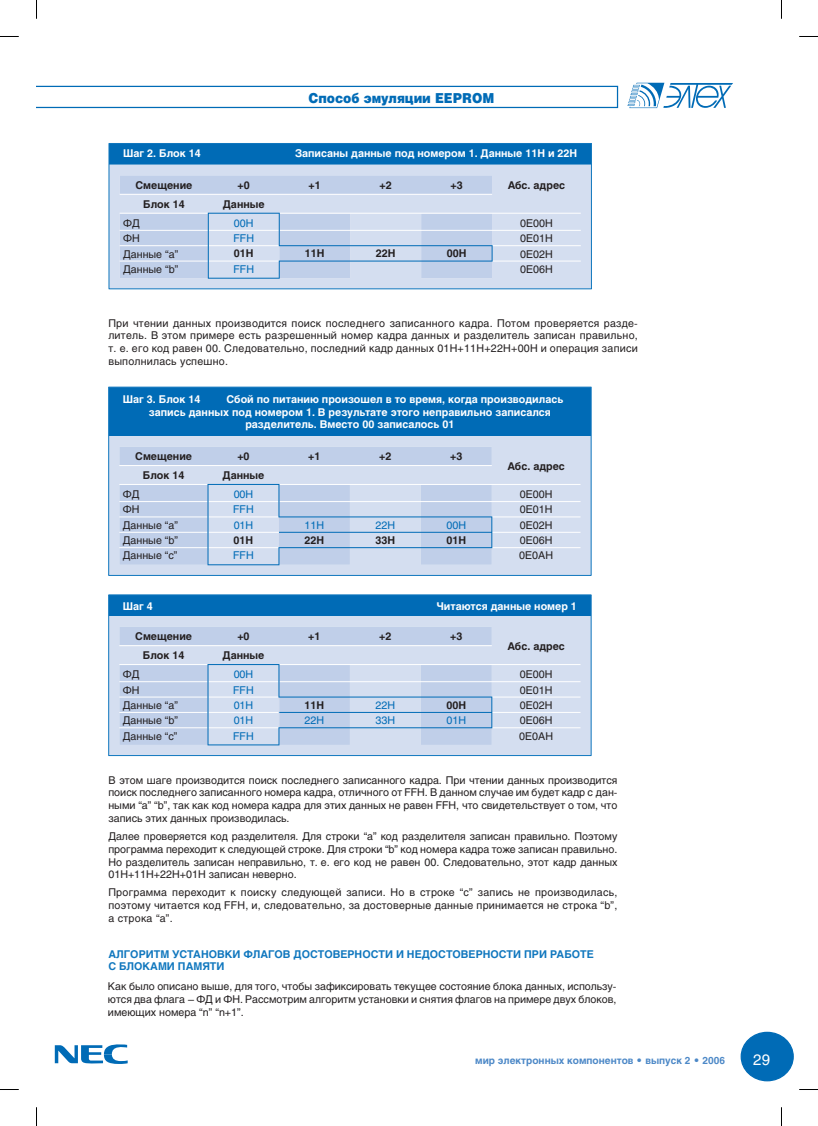
<style>
.page{position:relative;width:818px;height:1126px;background:#fff}
.page>*{position:absolute;margin:0;border:0;box-sizing:border-box;transform-origin:0 0}
.t1{font:700 22.5px "Helios";color:#4c88c7}
.t2{font:15px "Helios";color:#fff}
.t3{font:900 13.75px "Helios";color:#006bb6;scale:.9 1}
.t4{font:10.62px/12.8px "Helios";color:#231f20;text-align:justify}
.t5{font:700 10.62px "Helios";color:#fff}
.t6{font:700 10.62px "Helios";color:#231f20}
.t7{font:700 10.62px/12.8px "Helios";color:#1077be}
.t8{font:10.62px "Helios";color:#006bb6}
.t9{font:700 10px "Helios";color:#4c88c7}
</style>
<div class="page">
<div style="left:740px;top:1032px;width:52px;height:48px;background:#006bb6;border-radius:50%"></div>
<div style="left:740px;top:1031px;width:53px;height:50px;border:1px solid #006bb6;border-radius:50%"></div>
<svg style="left:36px;top:86px;width:581px;height:22px"></svg>
<svg style="left:627px;top:83px;width:105px;height:25px"></svg>
<svg style="left:55px;top:1044px;width:73px;height:19px"></svg>
<hr style="left:109px;top:288px;width:482px;height:1px;background:#1077be">
<svg style="left:109px;top:143px;width:482px;height:145px;background:#adc8e5"></svg>
<hr style="left:108px;top:575px;width:483px;height:1px;background:#1077be">
<svg style="left:108px;top:387px;width:483px;height:188px;background:#96bbde"></svg>
<hr style="left:279px;top:532px;width:213px;height:1px;background:#006bb6">
<hr style="left:108px;top:755px;width:483px;height:1px;background:#1077be">
<svg style="left:108px;top:594px;width:483px;height:161px;background:#afc9e5"></svg>
<svg style="left:0;top:36px;width:19px;height:1px"></svg>
<svg style="left:799px;top:36px;width:18px;height:1px"></svg>
<svg style="left:0;top:1089px;width:19px;height:1px"></svg>
<svg style="left:799px;top:1089px;width:18px;height:1px"></svg>
<svg style="left:36px;top:0;width:1px;height:19px"></svg>
<svg style="left:36px;top:1107px;width:1px;height:18px"></svg>
<p class="t3" style="left:308px;top:93px;width:208px">Способ эмуляции EEPROM</p>
<p class="t5" style="left:123px;top:149px;width:79px">Шаг 2. Блок 14</p>
<p class="t5" style="left:295px;top:149px;width:283px">Записаны данные под номером 1. Данные 11H и 22H</p>
<p class="t6" style="left:135px;top:181px;width:58px">Смещение</p>
<p class="t6" style="left:237px;top:181px;width:14px">+0</p>
<p class="t6" style="left:308px;top:181px;width:14px">+1</p>
<p class="t6" style="left:379px;top:181px;width:14px">+2</p>
<p class="t6" style="left:450px;top:181px;width:14px">+3</p>
<p class="t6" style="left:507px;top:181px;width:59px">Абс. адрес</p>
<p class="t6" style="left:143px;top:200px;width:43px">Блок 14</p>
<p class="t6" style="left:223px;top:200px;width:43px">Данные</p>
<p class="t4" style="left:123px;top:217px;width:18px">ФД</p>
<p class="t8" style="left:234px;top:219px;width:21px">00H</p>
<p class="t4" style="left:520px;top:217px;width:34px">0E00H</p>
<p class="t4" style="left:123px;top:233px;width:18px">ФН</p>
<p class="t8" style="left:233px;top:234px;width:22px">FFH</p>
<p class="t4" style="left:520px;top:233px;width:34px">0E01H</p>
<p class="t4" style="left:123px;top:248px;width:57px">Данные “a”</p>
<p class="t6" style="left:234px;top:249px;width:21px">01H</p>
<p class="t6" style="left:305px;top:249px;width:21px">11H</p>
<p class="t6" style="left:375px;top:249px;width:21px">22H</p>
<p class="t6" style="left:446px;top:249px;width:21px">00H</p>
<p class="t4" style="left:520px;top:248px;width:34px">0E02H</p>
<p class="t4" style="left:123px;top:264px;width:57px">Данные “b”</p>
<p class="t8" style="left:233px;top:265px;width:22px">FFH</p>
<p class="t4" style="left:520px;top:264px;width:34px">0E06H</p>
<p class="t4" style="left:108px;top:317px;width:530px">При чтении данных производится поиск последнего записанного кадра. Потом проверяется разде&shy;литель. В этом примере есть разрешенный номер кадра данных и разделитель записан правильно, т. е. его код равен 00. Следовательно, последний кадр данных 01H+11H+22H+00H и операция записи выполнилась успешно.</p>
<p class="t5" style="left:123px;top:395px;width:79px">Шаг 3. Блок 14</p>
<p class="t5" style="left:226px;top:395px;width:338px">Сбой по питанию произошел в то время, когда производилась</p>
<p class="t5" style="left:149px;top:408px;width:403px">запись данных под номером 1. В результате этого неправильно записался</p>
<p class="t5" style="left:245px;top:420px;width:210px">разделитель. Вместо 00 записалось 01</p>
<p class="t6" style="left:135px;top:452px;width:58px">Смещение</p>
<p class="t6" style="left:237px;top:452px;width:14px">+0</p>
<p class="t6" style="left:308px;top:452px;width:14px">+1</p>
<p class="t6" style="left:379px;top:452px;width:14px">+2</p>
<p class="t6" style="left:450px;top:452px;width:14px">+3</p>
<p class="t6" style="left:507px;top:462px;width:59px">Абс. адрес</p>
<p class="t6" style="left:143px;top:471px;width:43px">Блок 14</p>
<p class="t6" style="left:222px;top:471px;width:43px">Данные</p>
<p class="t4" style="left:123px;top:489px;width:18px">ФД</p>
<p class="t8" style="left:233px;top:490px;width:21px">00H</p>
<p class="t4" style="left:519px;top:489px;width:34px">0E00H</p>
<p class="t4" style="left:123px;top:504px;width:18px">ФН</p>
<p class="t8" style="left:233px;top:505px;width:22px">FFH</p>
<p class="t4" style="left:519px;top:504px;width:34px">0E01H</p>
<p class="t4" style="left:123px;top:519px;width:57px">Данные “a”</p>
<p class="t8" style="left:233px;top:521px;width:21px">01H</p>
<p class="t8" style="left:304px;top:521px;width:21px">11H</p>
<p class="t8" style="left:375px;top:521px;width:21px">22H</p>
<p class="t8" style="left:446px;top:521px;width:21px">00H</p>
<p class="t4" style="left:519px;top:519px;width:34px">0E02H</p>
<p class="t4" style="left:123px;top:535px;width:57px">Данные “b”</p>
<p class="t6" style="left:233px;top:536px;width:21px">01H</p>
<p class="t6" style="left:304px;top:536px;width:21px">22H</p>
<p class="t6" style="left:375px;top:536px;width:21px">33H</p>
<p class="t6" style="left:446px;top:536px;width:21px">01H</p>
<p class="t4" style="left:519px;top:535px;width:34px">0E06H</p>
<p class="t4" style="left:123px;top:550px;width:56px">Данные “с”</p>
<p class="t8" style="left:233px;top:551px;width:22px">FFH</p>
<p class="t4" style="left:519px;top:550px;width:35px">0E0AH</p>
<p class="t5" style="left:123px;top:601px;width:32px">Шаг 4</p>
<p class="t5" style="left:436px;top:601px;width:142px">Читаются данные номер 1</p>
<p class="t6" style="left:135px;top:632px;width:58px">Смещение</p>
<p class="t6" style="left:237px;top:632px;width:14px">+0</p>
<p class="t6" style="left:308px;top:632px;width:14px">+1</p>
<p class="t6" style="left:379px;top:632px;width:14px">+2</p>
<p class="t6" style="left:450px;top:632px;width:14px">+3</p>
<p class="t6" style="left:507px;top:642px;width:59px">Абс. адрес</p>
<p class="t6" style="left:143px;top:651px;width:43px">Блок 14</p>
<p class="t6" style="left:222px;top:651px;width:43px">Данные</p>
<p class="t4" style="left:123px;top:669px;width:18px">ФД</p>
<p class="t8" style="left:233px;top:670px;width:21px">00H</p>
<p class="t4" style="left:519px;top:669px;width:34px">0E00H</p>
<p class="t4" style="left:123px;top:684px;width:18px">ФН</p>
<p class="t8" style="left:233px;top:685px;width:22px">FFH</p>
<p class="t4" style="left:519px;top:684px;width:34px">0E01H</p>
<p class="t4" style="left:123px;top:699px;width:57px">Данные “a”</p>
<p class="t8" style="left:233px;top:701px;width:21px">01H</p>
<p class="t6" style="left:304px;top:701px;width:21px">11H</p>
<p class="t8" style="left:375px;top:701px;width:21px">22H</p>
<p class="t6" style="left:446px;top:701px;width:21px">00H</p>
<p class="t4" style="left:519px;top:699px;width:34px">0E02H</p>
<p class="t4" style="left:123px;top:715px;width:57px">Данные “b”</p>
<p class="t8" style="left:233px;top:716px;width:21px">01H</p>
<p class="t8" style="left:304px;top:716px;width:21px">22H</p>
<p class="t8" style="left:375px;top:716px;width:21px">33H</p>
<p class="t8" style="left:446px;top:716px;width:21px">01H</p>
<p class="t4" style="left:519px;top:715px;width:34px">0E06H</p>
<p class="t4" style="left:123px;top:730px;width:56px">Данные “с”</p>
<p class="t8" style="left:233px;top:731px;width:22px">FFH</p>
<p class="t4" style="left:519px;top:730px;width:35px">0E0AH</p>
<p class="t4" style="left:108px;top:774px;width:510px">В этом шаге производится поиск последнего записанного кадра. При чтении данных производится поиск последнего записанного номера кадра, отличного от FFH. В данном случае им будет кадр с дан&shy;ными “a” “b”, так как код номера кадра для этих данных не равен FFH, что свидетельствует о том, что запись этих данных производилась.</p>
<p class="t4" style="left:108px;top:830px;width:510px">Далее проверяется код разделителя. Для строки “a” код разделителя записан правильно. Поэтому программа переходит к следующей строке. Для строки “b” код номера кадра тоже записан правильно.<br>Но разделитель записан неправильно, т. е. его код не равен 00. Следовательно, этот кадр данных 01H+11H+22H+01H записан неверно.</p>
<p class="t4" style="left:108px;top:887px;width:510px">Программа переходит к поиску следующей записи. Но в строке “с” запись не производилась, поэтому читается код FFH, и, следовательно, за достоверные данные принимается не строка “b”, а строка “a”.</p>
<p class="t7" style="left:108px;top:948px;width:486px">АЛГОРИТМ УСТАНОВКИ ФЛАГОВ ДОСТОВЕРНОСТИ И НЕДОСТОВЕРНОСТИ ПРИ РАБОТЕ<br>С БЛОКАМИ ПАМЯТИ</p>
<p class="t4" style="left:108px;top:980px;width:509px">Как было описано выше, для того, чтобы зафиксировать текущее состояние блока данных, использу&shy;ются два флага – ФД и ФН. Рассмотрим алгоритм установки и снятия флагов на примере двух блоков, имеющих номера “n” “n+1”.</p>
<p class="t9" style="left:475px;top:1056px;width:160px">мир электронных компонентов</p>
<p class="t1" style="left:636px;top:1049px;width:8px">·</p>
<p class="t9" style="left:645px;top:1056px;width:47px">выпуск 2</p>
<p class="t1" style="left:693px;top:1049px;width:8px">·</p>
<p class="t9" style="left:702px;top:1056px;width:24px">2006</p>
<p class="t2" style="left:752px;top:1053px;width:18px">29</p>
</div>
